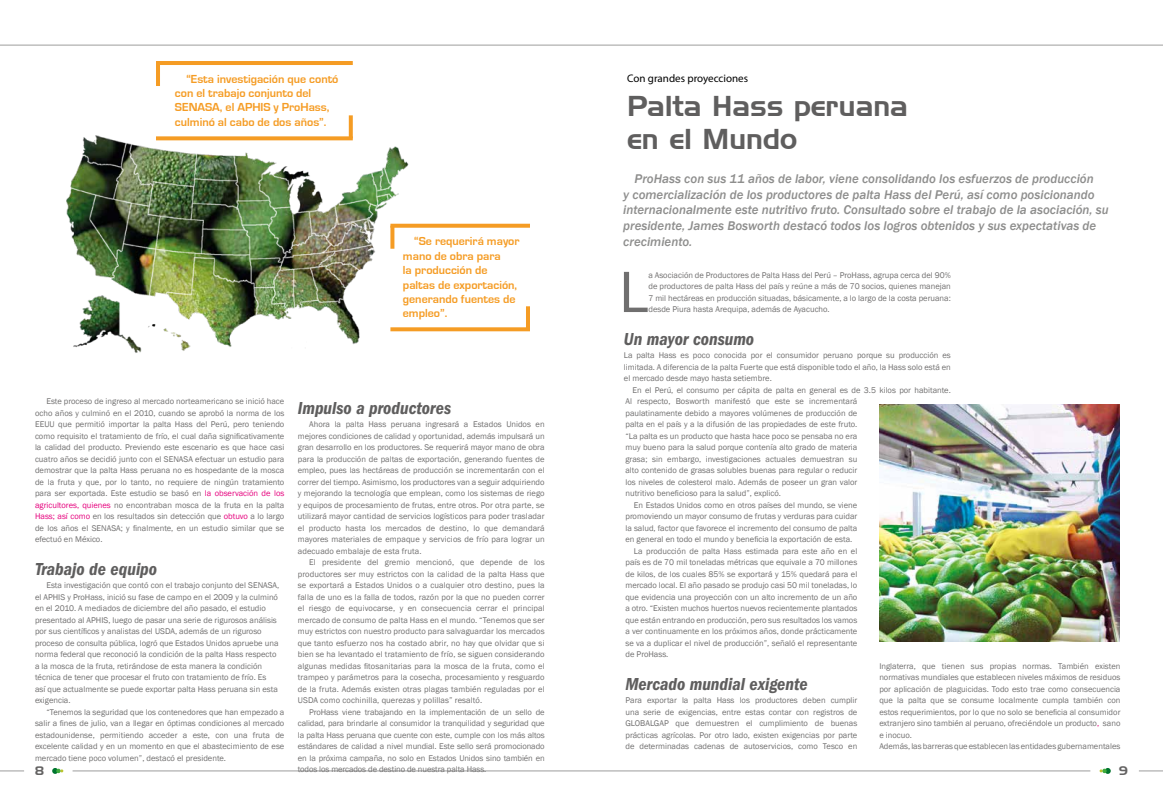
<style>
.page{position:relative;width:1163px;height:808px;background:#fff}
.page>*{position:absolute;margin:0;border:0;box-sizing:border-box;transform-origin:0 0}
.t1{font:60.3px "Franklin Gothic";color:#706f6f}
.t2{font:28px/33.6px "Handel Gothic BT";color:#5f5e5e}
.t3{font:18px "ITC Franklin Gothic Std Dm Cd It";color:#5f5e5e}
.t4{font:italic 500 13px/15.6px "Franklin Gothic";color:#8e8e8d}
.t5{font:700 12px/14.4px "Eurostile";color:#f59c24}
.t6{font:12px "Handel Gothic BT";color:#646363}
.t7{font:11px "Myriad Pro";color:#000}
.t8{font:8.5px/11.5px "Franklin Gothic";color:#706f6f;text-align:justify}
.s1{color:#e6007d}
</style>
<div class="page">
<hr style="left:73px;top:771px;width:1017px;height:1px;background:#9d9d9c">
<hr style="left:0;top:45px;width:1162px;height:1px;background:#9d9d9c">
<svg style="left:1139px;top:771px;width:23px;height:1px"></svg>
<svg style="left:52px;top:768px;width:11px;height:6px"></svg>
<svg style="left:1099px;top:768px;width:11px;height:6px"></svg>
<svg style="left:0;top:771px;width:24px;height:1px"></svg>
<img style="left:66px;top:135px;width:345px;height:218px">
<hr style="left:156px;top:63px;width:4px;height:23px;background:#f59c24">
<hr style="left:156px;top:61px;width:197px;height:4px;background:#f59c24">
<svg style="left:349px;top:115px;width:4px;height:21px"></svg>
<svg style="left:156px;top:136px;width:197px;height:4px"></svg>
<hr style="left:526px;top:306px;width:4px;height:23px;background:#f59c24">
<svg style="left:390px;top:327px;width:140px;height:4px"></svg>
<svg style="left:390px;top:228px;width:4px;height:21px"></svg>
<svg style="left:390px;top:224px;width:140px;height:4px"></svg>
<img style="left:879px;top:404px;width:240px;height:237px">
<h3 class="t5" style="left:175px;top:72px;width:165px;text-indent:11px">“Esta investigación que contó con el trabajo conjunto del<br>SENASA, el APHIS y ProHass, culminó al cabo de dos años”.</h3>
<p class="t7" style="left:627px;top:72px;width:122px">Con grandes proyecciones</p>
<h2 class="t2" style="left:627px;top:89px;width:282px">Palta Hass peruana en el Mundo</h2>
<p class="t4" style="left:623px;top:171px;width:487px;text-indent:11px">ProHass con sus 11 años de labor, viene consolidando los esfuerzos de producción<br>y comercialización de los productores de palta Hass del Perú, así como posicionando internacionalmente este nutritivo fruto. Consultado sobre el trabajo de la asociación, su presidente, James Bosworth destacó todos los logros obtenidos y sus expectativas de crecimiento.</p>
<h1 class="t1" style="left:618px;top:254px;width:31px">L</h1>
<p class="t8" style="left:648px;top:269px;width:304px">a Asociación de Productores de Palta Hass del Perú – ProHass, agrupa cerca del 90% de productores de palta Hass del país y reúne a más de 70 socios, quienes manejan 7 mil hectáreas en producción situadas, básicamente, a lo largo de la costa peruana: desde Piura hasta Arequipa, además de Ayacucho.</p>
<h3 class="t3" style="left:623px;top:329px;width:132px">Un mayor consumo</h3>
<p class="t8" style="left:623px;top:350px;width:328px">La palta Hass es poco conocida por el consumidor peruano porque su producción es limitada. A diferencia de la palta Fuerte que está disponible todo el año, la Hass solo está en el mercado desde mayo hasta setiembre.</p>
<p class="t8" style="left:632px;top:384px;width:320px">En el Perú, el consumo per cápita de palta en general es de 3.5 kilos por habitante.</p>
<p class="t8" style="left:625px;top:396px;width:233px">Al respecto, Bosworth manifestó que este se incrementará</p>
<p class="t8" style="left:625px;top:407px;width:233px">paulatinamente debido a mayores volúmenes de producción de</p>
<p class="t8" style="left:625px;top:419px;width:233px">palta en el país y a la difusión de las propiedades de este fruto.</p>
<p class="t8" style="left:625px;top:430px;width:233px">“La palta es un producto que hasta hace poco se pensaba no era</p>
<p class="t8" style="left:625px;top:442px;width:233px">muy bueno para la salud porque contenía alto grado de materia</p>
<p class="t8" style="left:625px;top:453px;width:233px">grasa; sin embargo, investigaciones actuales demuestran su</p>
<p class="t8" style="left:625px;top:465px;width:233px">alto contenido de grasas solubles buenas para regular o reducir</p>
<p class="t8" style="left:625px;top:476px;width:233px">los niveles de colesterol malo. Además de poseer un gran valor</p>
<p class="t8" style="left:625px;top:488px;width:157px">nutritivo beneficioso para la salud”, explicó.</p>
<p class="t8" style="left:634px;top:499px;width:225px">En Estados Unidos como en otros países del mundo, se viene</p>
<p class="t8" style="left:625px;top:511px;width:233px">promoviendo un mayor consumo de frutas y verduras para cuidar</p>
<p class="t8" style="left:625px;top:522px;width:233px">la salud, factor que favorece el incremento del consumo de palta</p>
<p class="t8" style="left:625px;top:534px;width:228px">en general en todo el mundo y beneficia la exportación de esta.</p>
<p class="t8" style="left:634px;top:545px;width:225px">La producción de palta Hass estimada para este año en el</p>
<p class="t8" style="left:625px;top:557px;width:233px">país es de 70 mil toneladas métricas que equivale a 70 millones</p>
<p class="t8" style="left:625px;top:568px;width:233px">de kilos, de los cuales 85% se exportará y 15% quedará para el</p>
<p class="t8" style="left:625px;top:580px;width:233px">mercado local. El año pasado se produjo casi 50 mil toneladas, lo</p>
<p class="t8" style="left:625px;top:591px;width:233px">que evidencia una proyección con un alto incremento de un año</p>
<p class="t8" style="left:625px;top:603px;width:233px">a otro. “Existen muchos huertos nuevos recientemente plantados</p>
<p class="t8" style="left:625px;top:614px;width:233px">que están entrando en producción, pero sus resultados los vamos</p>
<p class="t8" style="left:625px;top:626px;width:233px">a ver continuamente en los próximos años, donde prácticamente</p>
<p class="t8" style="left:625px;top:637px;width:233px">se va a duplicar el nivel de producción”, señaló el representante</p>
<p class="t8" style="left:625px;top:649px;width:44px">de ProHass.</p>
<h3 class="t3" style="left:625px;top:674px;width:184px">Mercado mundial exigente</h3>
<p class="t8" style="left:625px;top:695px;width:233px">Para exportar la palta Hass los productores deben cumplir una serie de exigencias, entre estas contar con registros de GLOBALGAP que demuestren el cumplimiento de buenas prácticas agrícolas. Por otro lado, existen exigencias por parte de determinadas cadenas de autoservicios, como Tesco en</p>
<h3 class="t5" style="left:403px;top:234px;width:118px;text-indent:11px">“Se requerirá mayor mano de obra para<br>la producción de paltas de exportación, generando fuentes de empleo”.</h3>
<p class="t8" style="left:35px;top:396px;width:251px;text-indent:11px">Este proceso de ingreso al mercado norteamericano se inició hace ocho años y culminó en el 2010, cuando se aprobó la norma de los EEUU que permitió importar la palta Hass del Perú, pero teniendo como requisito el tratamiento de frío, el cual daña significativamente la calidad del producto. Previendo este escenario es que hace casi cuatro años se decidió junto con el SENASA efectuar un estudio para demostrar que la palta Hass peruana no es hospedante de la mosca de la fruta y que, por lo tanto, no requiere de ningún tratamiento para ser exportada. Este estudio se basó en <span class="s1">la observación de los agricultores, quienes</span> no encontraban mosca de la fruta en la palta <span class="s1">Hass; así como</span> en los resultados sin detección que <span class="s1">obtuvo</span> a lo largo de los años el SENASA; y finalmente, en un estudio similar que se efectuó en México.</p>
<h3 class="t3" style="left:35px;top:559px;width:124px">Trabajo de equipo</h3>
<p class="t8" style="left:35px;top:580px;width:246px;text-align:left;text-indent:11px">Esta investigación que contó con el trabajo conjunto del SENASA, el APHIS y ProHass, inició su fase de campo en el 2009 y la culminó en el 2010. A mediados de diciembre del año pasado, el estudio presentado al APHIS, luego de pasar una serie de rigurosos análisis por sus científicos y analistas del USDA, además de un riguroso proceso de consulta pública, logró que Estados Unidos apruebe una norma federal que reconoció la condición de la palta Hass respecto a la mosca de la fruta, retirándose de esta manera la condición técnica de tener que procesar el fruto con tratamiento de frío. Es<br>así que actualmente se puede exportar palta Hass peruana sin esta exigencia.</p>
<p class="t8" style="left:35px;top:706px;width:251px;text-indent:11px">“Tenemos la seguridad que los contenedores que han empezado a salir a fines de julio, van a llegar en óptimas condiciones al mercado estadounidense, permitiendo acceder a este, con una fruta de excelente calidad y en un momento en que el abastecimiento de ese mercado tiene poco volumen”, destacó el presidente.</p>
<h3 class="t3" style="left:298px;top:398px;width:155px">Impulso a productores</h3>
<p class="t8" style="left:298px;top:419px;width:248px;text-indent:11px">Ahora la palta Hass peruana ingresará a Estados Unidos en mejores condiciones de calidad y oportunidad, además impulsará un gran desarrollo en los productores. Se requerirá mayor mano de obra para la producción de paltas de exportación, generando fuentes de empleo, pues las hectáreas de producción se incrementarán con el correr del tiempo. Asimismo, los productores van a seguir adquiriendo y mejorando la tecnología que emplean, como los sistemas de riego y equipos de procesamiento de frutas, entre otros. Por otra parte, se utilizará mayor cantidad de servicios logísticos para poder trasladar el producto hasta los mercados de destino, lo que demandará mayores materiales de empaque y servicios de frío para lograr un adecuado embalaje de esta fruta.</p>
<p class="t8" style="left:298px;top:557px;width:248px;text-indent:11px">El presidente del gremio mencionó, que depende de los productores ser muy estrictos con la calidad de la palta Hass que se exportará a Estados Unidos o a cualquier otro destino, pues la falla de uno es la falla de todos, razón por la que no pueden correr el riesgo de equivocarse, y en consecuencia cerrar el principal mercado de consumo de palta Hass en el mundo. “Tenemos que ser muy estrictos con nuestro producto para salvaguardar los mercados que tanto esfuerzo nos ha costado abrir, no hay que olvidar que si bien se ha levantado el tratamiento de frío, se siguen considerando algunas medidas fitosanitarias para la mosca de la fruta, como el trampeo y parámetros para la cosecha, procesamiento y resguardo de la fruta. Además existen otras plagas también reguladas por el USDA como cochinilla, querezas y polillas” resaltó.</p>
<p class="t8" style="left:298px;top:706px;width:248px;text-indent:11px">ProHass viene trabajando en la implementación de un sello de calidad, para brindarle al consumidor la tranquilidad y seguridad que la palta Hass peruana que cuente con este, cumple con los más altos estándares de calidad a nivel mundial. Este sello será promocionado en la próxima campaña, no solo en Estados Unidos sino también en todos los mercados de destino de nuestra palta Hass.</p>
<p class="t8" style="left:879px;top:660px;width:242px;text-align:left">Inglaterra, que tienen sus propias normas. También existen normativas mundiales que establecen niveles máximos de residuos por aplicación de plaguicidas. Todo esto trae como consecuencia que la palta que se consume localmente cumpla también con estos requerimientos, por lo que no solo se beneficia al consumidor extranjero sino también al peruano, ofreciéndole un producto<span class="s1">,</span> sano e inocuo.<br>Además, las barreras que establecen las entidades gubernamentales</p>
<h3 class="t6" style="left:35px;top:764px;width:10px">8</h3>
<h3 class="t6" style="left:1118px;top:764px;width:10px">9</h3>
</div>
